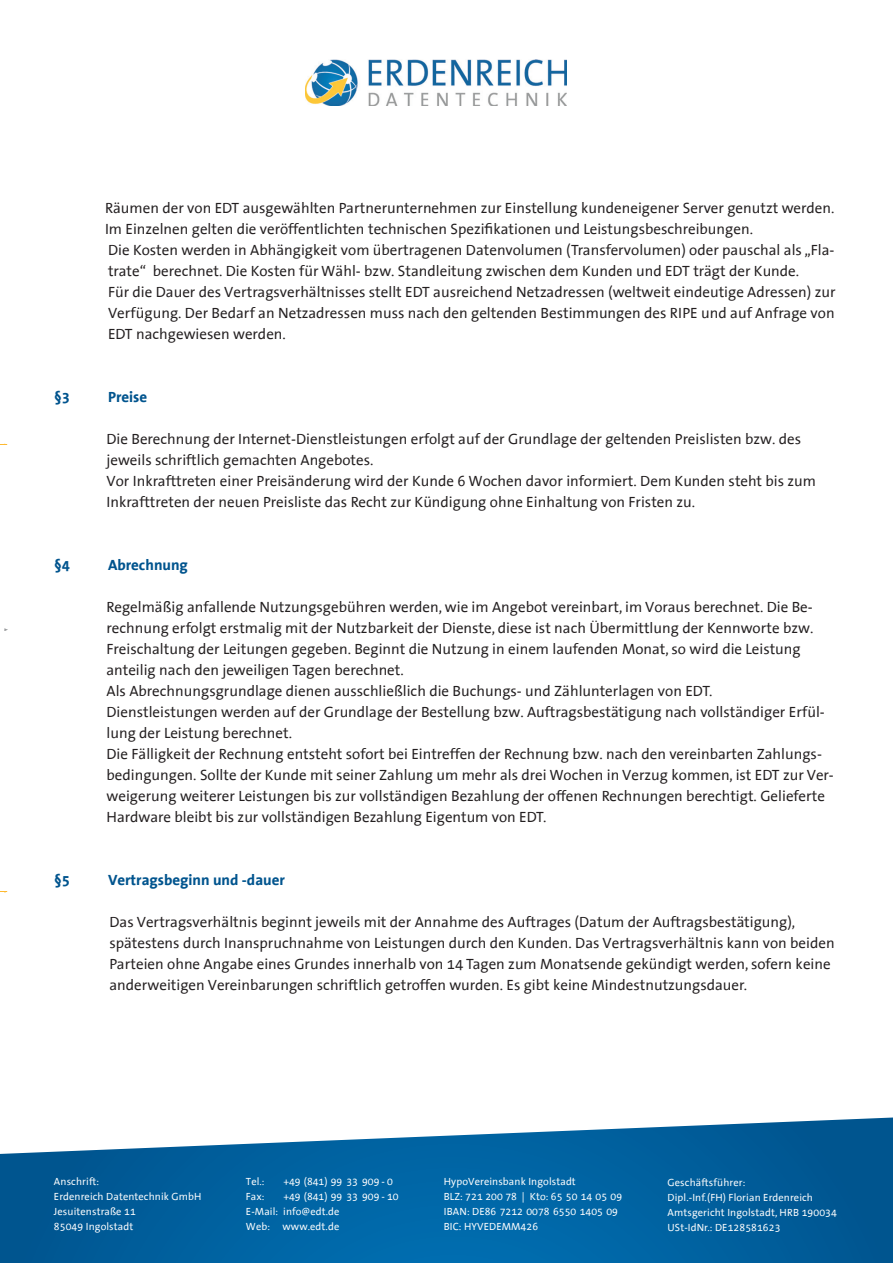
<style>
.page{position:relative;width:893px;height:1263px;background:#fff}
.page>*{position:absolute;margin:0;border:0;box-sizing:border-box;transform-origin:0 0}
.t1{font:15px/21px "The Sans Office";color:#231f20}
.t2{font:700 15px "The Sans Office";color:#00548e}
.t3{font:10.5px/15px "The Sans Office";letter-spacing:.01em;color:#fff}
</style>
<div class="page">
<img style="left:305px;top:59px;width:262px;height:47px">
<svg style="left:0;top:1117px;width:893px;height:146px;background:#2074a9"></svg>
<p class="t1" style="left:105px;top:198px;width:732px">Räumen der von EDT ausgewählten Partnerunternehmen zur Einstellung kundeneigener Server genutzt werden.<br>Im Einzelnen gelten die veröffentlichten technischen Spezifikationen und Leistungsbeschreibungen.<br>Die Kosten werden in Abhängigkeit vom übertragenen Datenvolumen (Transfervolumen) oder pauschal als „Fla&shy;trate“ berechnet. Die Kosten für Wähl- bzw. Standleitung zwischen dem Kunden und EDT trägt der Kunde.<br>Für die Dauer des Vertragsverhältnisses stellt EDT ausreichend Netzadressen (weltweit eindeutige Adressen) zur Verfügung. Der Bedarf an Netzadressen muss nach den geltenden Bestimmungen des RIPE und auf Anfrage von EDT nachgewiesen werden.</p>
<p class="t2" style="left:54px;top:389px;width:17px">§3</p>
<p class="t2" style="left:108px;top:389px;width:41px">Preise</p>
<p class="t1" style="left:106px;top:429px;width:711px">Die Berechnung der Internet-Dienstleistungen erfolgt auf der Grundlage der geltenden Preislisten bzw. des jeweils schriftlich gemachten Angebotes.<br>Vor Inkrafttreten einer Preisänderung wird der Kunde 6 Wochen davor informiert. Dem Kunden steht bis zum Inkrafttreten der neuen Preisliste das Recht zur Kündigung ohne Einhaltung von Fristen zu.</p>
<p class="t2" style="left:54px;top:557px;width:17px">§4</p>
<p class="t2" style="left:108px;top:557px;width:81px">Abrechnung</p>
<p class="t1" style="left:106px;top:597px;width:729px">Regelmäßig anfallende Nutzungsgebühren werden, wie im Angebot vereinbart, im Voraus berechnet. Die Be&shy;rechnung erfolgt erstmalig mit der Nutzbarkeit der Dienste, diese ist nach Übermittlung der Kennworte bzw.<br>Freischaltung der Leitungen gegeben. Beginnt die Nutzung in einem laufenden Monat, so wird die Leistung anteilig nach den jeweiligen Tagen berechnet.<br>Als Abrechnungsgrundlage dienen ausschließlich die Buchungs- und Zählunterlagen von EDT.<br>Dienstleistungen werden auf der Grundlage der Bestellung bzw. Auftragsbestätigung nach vollständiger Erfül&shy;lung der Leistung berechnet.<br>Die Fälligkeit der Rechnung entsteht sofort bei Eintreffen der Rechnung bzw. nach den vereinbarten Zahlungs&shy;bedingungen. Sollte der Kunde mit seiner Zahlung um mehr als drei Wochen in Verzug kommen, ist EDT zur Ver&shy;weigerung weiterer Leistungen bis zur vollständigen Bezahlung der offenen Rechnungen berechtigt. Gelieferte Hardware bleibt bis zur vollständigen Bezahlung Eigentum von EDT.</p>
<p class="t2" style="left:54px;top:872px;width:17px">§5</p>
<p class="t2" style="left:108px;top:872px;width:178px">Vertragsbeginn und -dauer</p>
<p class="t1" style="left:110px;top:912px;width:727px">Das Vertragsverhältnis beginnt jeweils mit der Annahme des Auftrages (Datum der Auftragsbestätigung), spätestens durch Inanspruchnahme von Leistungen durch den Kunden. Das Vertragsverhältnis kann von beiden Parteien ohne Angabe eines Grundes innerhalb von 14 Tagen zum Monatsende gekündigt werden, sofern keine anderweitigen Vereinbarungen schriftlich getroffen wurden. Es gibt keine Mindestnutzungsdauer.</p>
<p class="t3" style="left:54px;top:1174px;width:149px">Anschrift:<br>Erdenreich Datentechnik GmbH<br>Jesuitenstraße 11<br>85049 Ingolstadt</p>
<p class="t3" style="left:246px;top:1174px;width:20px">Tel.:</p>
<p class="t3" style="left:283px;top:1174px;width:111px">+49 (841) 99 33 909 - 0</p>
<p class="t3" style="left:246px;top:1189px;width:154px;text-indent:37px">+49 (841) 99 33 909 - 10<br>E-Mail: info@edt.de<br>Web: www.edt.de</p>
<p class="t3" style="left:246px;top:1189px;width:20px">Fax:</p>
<p class="t3" style="left:444px;top:1174px;width:180px">HypoVereinsbank Ingolstadt<br>BLZ: 721 200 78 | Kto: 65 50 14 05 09<br>IBAN: DE86 7212 0078 6550 1405 09<br>BIC: HYVEDEMM426</p>
<p class="t3" style="left:668px;top:1175px;width:171px">Geschäftsführer:<br>Dipl.-Inf.(FH) Florian Erdenreich<br>Amtsgericht Ingolstadt, HRB 190034<br>USt-IdNr.: DE128581623</p>
</div>
